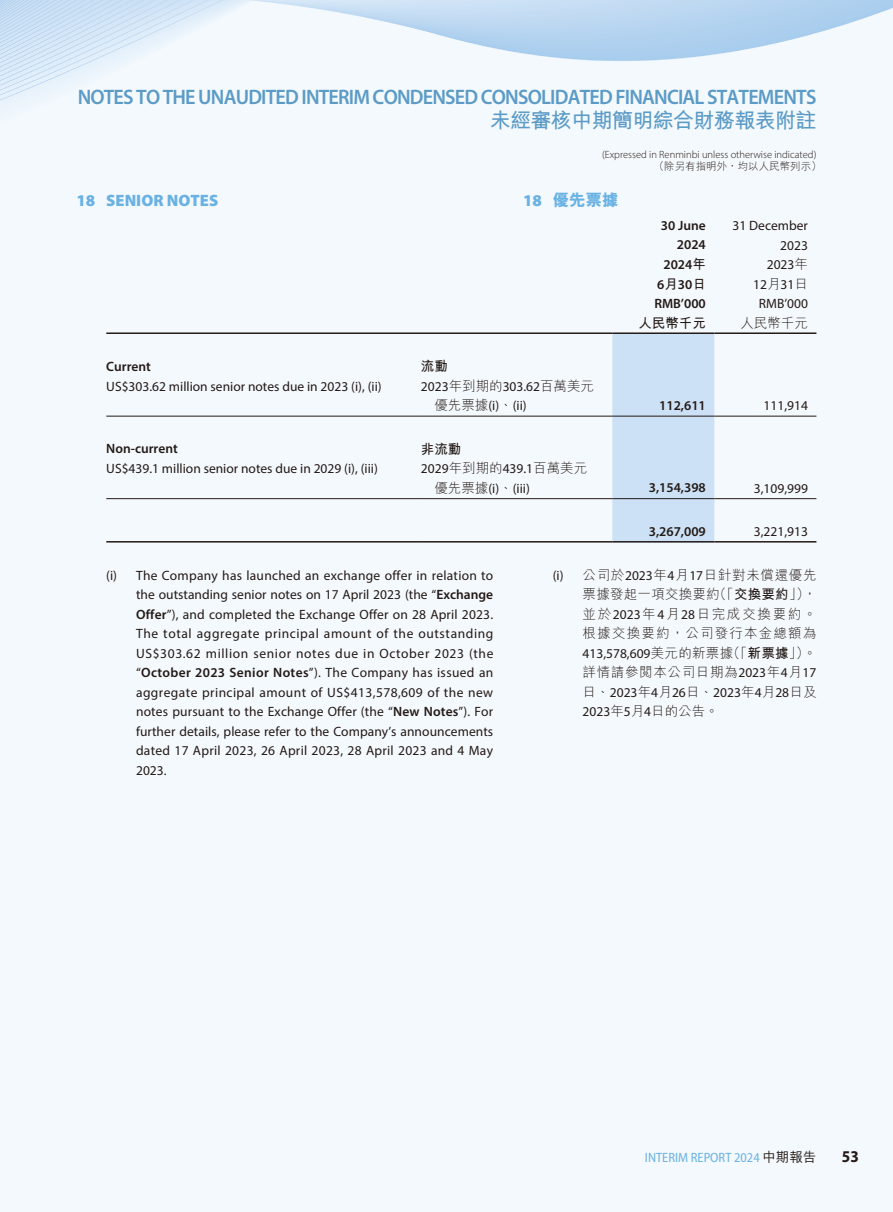
<style>
.page{position:relative;width:893px;height:1212px;background:#f4f9fd}
.page>*{position:absolute;margin:0;border:0;box-sizing:border-box;transform-origin:0 0}
.t1{font:600 21px "Myriad Pro";letter-spacing:-.04em;color:#5b9bc6;scale:.96 1}
.t2{font:700 21px "M Hei HK";letter-spacing:-.03em;color:#5b9bc6}
.t3{font:900 16.5px "Myriad Pro";color:#69b2e3}
.t4{font:800 16.5px "M Hei HK";color:#69b2e3}
.t5{font:700 semi-condensed 16.5px "Myriad Pro";color:#231916}
.t6{font:13.5px/19.5px "Myriad Pro";color:#231916;text-align:right}
.t7{font:300 13.5px/19.5px "M Hei HK";letter-spacing:.05em;color:#231916;text-align:justify}
.t8{font:600 13.5px/19.5px "Myriad Pro";color:#231916;text-align:right}
.t9{font:semi-condensed 13.5px "Myriad Pro";color:#69b2e3}
.t10{font:700 13.5px "M Hei HK";color:#231916}
.t11{font:300 10.5px "Myriad Pro";color:#231916}
.t12{font:300 10.5px "M Hei HK";color:#231916}
.s1{font-family:"Myriad Pro";font-weight:900}
.s2{font-family:"M Hei HK";font-weight:300}
.s3{font-family:"M Hei HK";font-weight:700}
.s4{font-weight:600}
.s5{font-family:"Myriad Pro";font-weight:400}
.s6{font-weight:700}
.s7{font-family:"M Hei HK";font-weight:500;font-stretch:normal;color:#231916}
</style>
<div class="page">
<img style="left:0;top:0;width:893px;height:104px">
<div style="left:612px;top:334px;width:102px;height:207px;background:#cce1f5"></div>
<hr style="left:106px;top:332px;width:315px;height:2px;background:#231916">
<hr style="left:421px;top:332px;width:191px;height:2px;background:#231916">
<hr style="left:612px;top:332px;width:102px;height:2px;background:#231916">
<hr style="left:714px;top:332px;width:102px;height:2px;background:#231916">
<hr style="left:106px;top:416px;width:315px;height:1px;background:#231916">
<hr style="left:421px;top:416px;width:191px;height:1px;background:#231916">
<hr style="left:612px;top:416px;width:102px;height:1px;background:#231916">
<hr style="left:714px;top:416px;width:102px;height:1px;background:#231916">
<hr style="left:106px;top:498px;width:315px;height:1px;background:#231916">
<hr style="left:421px;top:498px;width:191px;height:1px;background:#231916">
<hr style="left:612px;top:498px;width:102px;height:1px;background:#231916">
<hr style="left:714px;top:498px;width:102px;height:1px;background:#231916">
<hr style="left:106px;top:541px;width:315px;height:1px;background:#231916">
<hr style="left:421px;top:541px;width:191px;height:1px;background:#231916">
<hr style="left:612px;top:541px;width:102px;height:1px;background:#231916">
<hr style="left:714px;top:541px;width:102px;height:1px;background:#231916">
<h1 class="t1" style="left:78px;top:83px;width:771px">NOTES TO THE UNAUDITED INTERIM CONDENSED CONSOLIDATED FINANCIAL STATEMENTS</h1>
<h1 class="t2" style="left:490px;top:105px;width:328px">未經審核中期簡明綜合財務報表附註</h1>
<p class="t11" style="left:602px;top:148px;width:216px">(Expressed in Renminbi unless otherwise indicated)</p>
<p class="t12" style="left:654px;top:161px;width:169px">（除另有指明外，均以人民幣列示）</p>
<p class="t3" style="left:77px;top:189px;width:143px">18 SENIOR NOTES</p>
<p class="t4" style="left:523px;top:192px;width:97px"><span class="s1">18</span> 優先票據</p>
<p class="t8" style="left:106px;top:356px;width:46px">Current</p>
<p class="t10" style="left:421px;top:356px;width:28px">流動</p>
<p class="t6" style="left:106px;top:376px;width:277px">US$303.62 million senior notes due in 2023 (i), (ii)</p>
<p class="t6" style="left:434px;top:376px;width:161px;text-align:left;text-indent:-13px">2023<span class="s2">年到期的</span>303.62<span class="s2">百萬美元優先票據</span>(i)<span class="s2">、</span>(ii)</p>
<p class="t8" style="left:106px;top:439px;width:73px">Non-current</p>
<p class="t10" style="left:421px;top:439px;width:42px">非流動</p>
<p class="t6" style="left:106px;top:459px;width:273px">US$439.1 million senior notes due in 2029 (i), (iii)</p>
<p class="t6" style="left:434px;top:459px;width:154px;text-align:left;text-indent:-13px">2029<span class="s2">年到期的</span>439.1<span class="s2">百萬美元優先票據</span>(i)<span class="s2">、</span>(iii)</p>
<p class="t8" style="left:661px;top:215px;width:46px">30 June<br>2024</p>
<p class="t6" style="left:732px;top:216px;width:77px">31 December<br>2023</p>
<p class="t8" style="left:657px;top:255px;width:50px;text-align:center">2024<span class="s3">年<br></span>6<span class="s3">月</span>30<span class="s3">日</span></p>
<p class="t6" style="left:753px;top:255px;width:56px">2023<span class="s2">年<br></span>12<span class="s2">月</span>31<span class="s2">日</span></p>
<p class="t8" style="left:654px;top:293px;width:53px">RMB’000</p>
<p class="t6" style="left:759px;top:294px;width:51px">RMB’000</p>
<p class="t10" style="left:638px;top:313px;width:69px">人民幣千元</p>
<p class="t7" style="left:740px;top:313px;width:69px">人民幣千元</p>
<p class="t8" style="left:659px;top:395px;width:48px">112,611</p>
<p class="t6" style="left:764px;top:396px;width:46px">111,914</p>
<p class="t8" style="left:649px;top:478px;width:59px">3,154,398</p>
<p class="t6" style="left:754px;top:478px;width:56px">3,109,999</p>
<p class="t8" style="left:649px;top:521px;width:59px">3,267,009</p>
<p class="t6" style="left:754px;top:522px;width:56px">3,221,913</p>
<p class="t6" style="left:136px;top:565px;width:359px;text-align:justify;text-indent:-30px">(i) The Company has launched an exchange offer in relation to the outstanding senior notes on 17 April 2023 (the “<span class="s4">Exchange Offer</span>”), and completed the Exchange Offer on 28 April 2023.<br>The total aggregate principal amount of the outstanding US$303.62 million senior notes due in October 2023 (the “<span class="s4">October 2023 Senior Notes</span>”). The Company has issued an aggregate principal amount of US$413,578,609 of the new notes pursuant to the Exchange Offer (the “<span class="s4">New Notes</span>”). For further details, please refer to the Company’s announcements dated 17 April 2023, 26 April 2023, 28 April 2023 and 4 May 2023.</p>
<p class="t7" style="left:583px;top:565px;width:235px;text-indent:-30px"><span class="s5">(i)</span> 公司於<span class="s5">2023</span>年<span class="s5">4</span>月<span class="s5">17</span>日針對未償還優先票據發起一項交換要約（「<span class="s6">交換要約</span>」），並於<span class="s5">2023</span>年<span class="s5">4</span>月<span class="s5">28</span>日完成交換要約。根據交換要約，公司發行本金總額為</p>
<p class="t6" style="left:583px;top:643px;width:235px">413,578,609<span class="s2">美元的新票據（「</span><span class="s3">新票據</span><span class="s2">」）。</span></p>
<p class="t7" style="left:583px;top:662px;width:235px">詳情請參閱本公司日期為<span class="s5">2023</span>年<span class="s5">4</span>月<span class="s5">17</span></p>
<p class="t6" style="left:583px;top:682px;width:235px"><span class="s2">日、</span>2023<span class="s2">年</span>4<span class="s2">月</span>26<span class="s2">日、</span>2023<span class="s2">年</span>4<span class="s2">月</span>28<span class="s2">日及</span></p>
<p class="t7" style="left:583px;top:701px;width:138px"><span class="s5">2023</span>年<span class="s5">5</span>月<span class="s5">4</span>日的公告。</p>
<p class="t9" style="left:645px;top:1149px;width:173px">INTERIM REPORT 2024 <span class="s7">中期報告</span></p>
<p class="t5" style="left:842px;top:1146px;width:19px">53</p>
</div>
